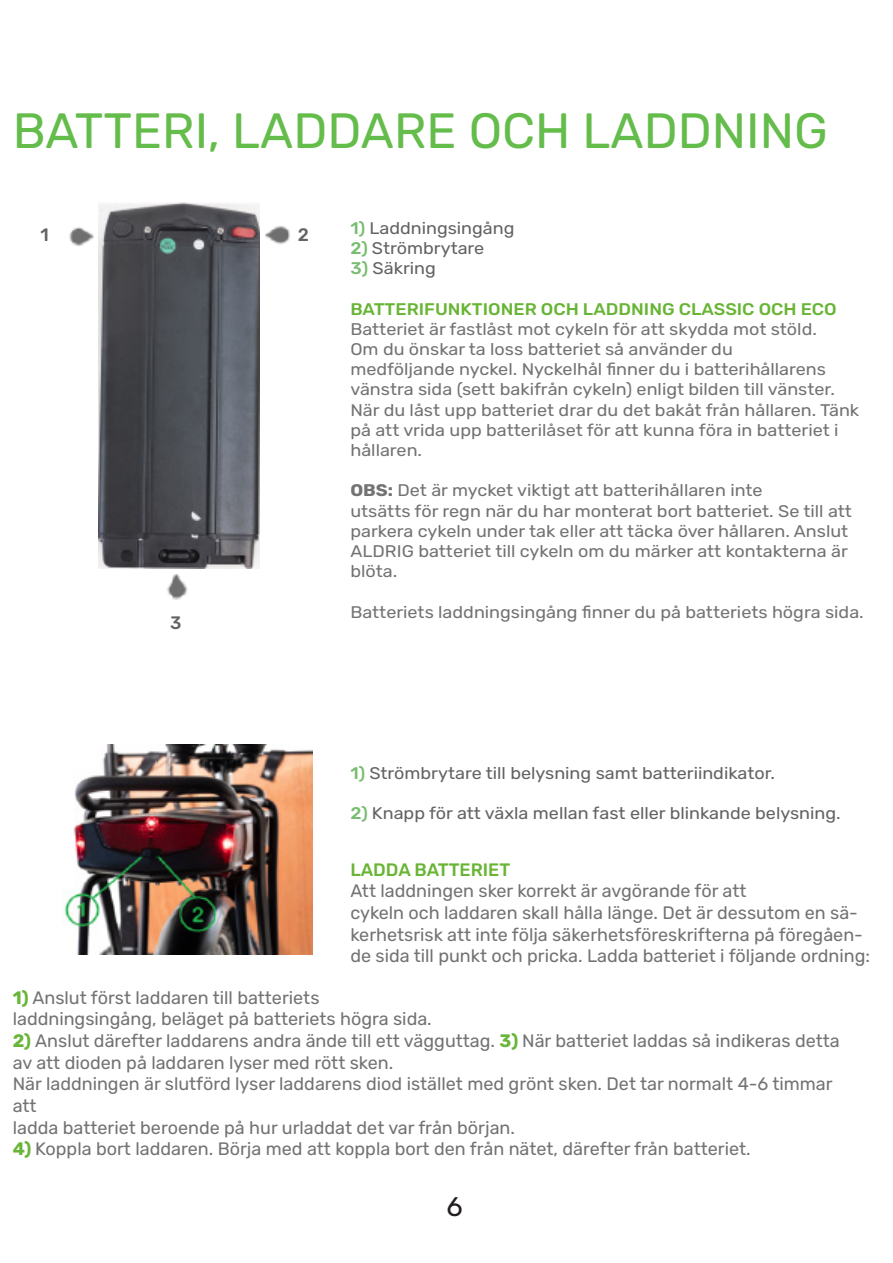
<style>
.page{position:relative;width:893px;height:1263px;background:#fff}
.page>*{position:absolute;margin:0;border:0;box-sizing:border-box;transform-origin:0 0}
.t1{font:49.5px "Rubik";color:#64bc4b}
.t2{font:27px "Rubik";color:#231f20}
.t3{font:18px/21.6px "Rubik";color:#737373}
.t4{font:500 18px "Rubik";color:#636366}
.t5{font:16.8px/20.2px "Rubik";color:#737373;scale:1.07 1}
.t6{font:16.8px "Rubik";color:#636366;scale:1.07 1}
.t7{font:500 16.8px "Rubik";color:#68b535;scale:1.07 1}
.s1{font-weight:500;color:#76bd6f}
.s2{font-weight:700}
.s3{font-weight:500;color:#68b535}
.s4{font-weight:700;color:#68b538}
</style>
<div class="page">
<img style="left:99px;top:202px;width:160px;height:366px">
<img style="left:265px;top:225px;width:25px;height:19px">
<img style="left:69px;top:227px;width:24px;height:19px">
<img style="left:167px;top:574px;width:20px;height:26px">
<img style="left:64px;top:744px;width:249px;height:210px">
<p class="t1" style="left:13px;top:103px;width:817px">BATTERI, LADDARE OCH LADDNING</p>
<p class="t4" style="left:41px;top:224px;width:10px">1</p>
<p class="t4" style="left:298px;top:224px;width:13px">2</p>
<p class="t4" style="left:170px;top:613px;width:13px">3</p>
<p class="t6" style="left:350px;top:219px;width:155px"><span class="s1">1)</span> Laddningsingång</p>
<p class="t6" style="left:350px;top:239px;width:127px"><span class="s1">2)</span> Strömbrytare</p>
<p class="t6" style="left:350px;top:259px;width:81px"><span class="s1">3)</span> Säkring</p>
<p class="t7" style="left:350px;top:299px;width:456px">BATTERIFUNKTIONER OCH LADDNING CLASSIC OCH ECO</p>
<p class="t5" style="left:350px;top:319px;width:437px">Batteriet är fastlåst mot cykeln för att skydda mot stöld.<br>Om du önskar ta loss batteriet så använder du</p>
<p class="t5" style="left:350px;top:360px;width:454px">medföljande nyckel. Nyckelhål finner du i batterihållarens vänstra sida (sett bakifrån cykeln) enligt bilden till vänster.</p>
<p class="t5" style="left:350px;top:400px;width:477px">När du låst upp batteriet drar du det bakåt från hållaren. Tänk på att vrida upp batterilåset för att kunna föra in batteriet i hållaren.</p>
<p class="t5" style="left:350px;top:481px;width:387px"><span class="s2">OBS:</span> Det är mycket viktigt att batterihållaren inte</p>
<p class="t5" style="left:350px;top:501px;width:470px">utsätts för regn när du har monterat bort batteriet. Se till att parkera cykeln under tak eller att täcka över hållaren. Anslut ALDRIG batteriet till cykeln om du märker att kontakterna är blöta.</p>
<p class="t5" style="left:350px;top:602px;width:481px">Batteriets laddningsingång finner du på batteriets högra sida.</p>
<p class="t6" style="left:350px;top:764px;width:398px"><span class="s1">1)</span> Strömbrytare till belysning samt batteriindikator.</p>
<p class="t6" style="left:350px;top:804px;width:460px"><span class="s1">2)</span> Knapp för att växla mellan fast eller blinkande belysning.</p>
<p class="t3" style="left:350px;top:859px;width:398px"><span class="s3">LADDA BATTERIET<br></span>Att laddningen sker korrekt är avgörande för att</p>
<p class="t3" style="left:350px;top:902px;width:521px">cykeln och laddaren skall hålla länge. Det är dessutom en sä&shy;kerhetsrisk att inte följa säkerhetsföreskrifterna på föregåen&shy;de sida till punkt och pricka. Ladda batteriet i följande ordning:</p>
<p class="t3" style="left:13px;top:987px;width:308px"><span class="s4">1)</span> Anslut först laddaren till batteriets</p>
<p class="t3" style="left:13px;top:1009px;width:421px">laddningsingång, beläget på batteriets högra sida.</p>
<p class="t3" style="left:13px;top:1030px;width:829px"><span class="s4">2)</span> Anslut därefter laddarens andra ände till ett vägguttag. <span class="s4">3)</span> När batteriet laddas så indikeras detta av att dioden på laddaren lyser med rött sken.</p>
<p class="t3" style="left:13px;top:1074px;width:821px">När laddningen är slutförd lyser laddarens diod istället med grönt sken. Det tar normalt 4-6 timmar att</p>
<p class="t3" style="left:13px;top:1117px;width:504px">ladda batteriet beroende på hur urladdat det var från början.</p>
<p class="t3" style="left:13px;top:1138px;width:739px"><span class="s4">4)</span> Koppla bort laddaren. Börja med att koppla bort den från nätet, därefter från batteriet.</p>
<p class="t2" style="left:446px;top:1191px;width:18px">6</p>
</div>
